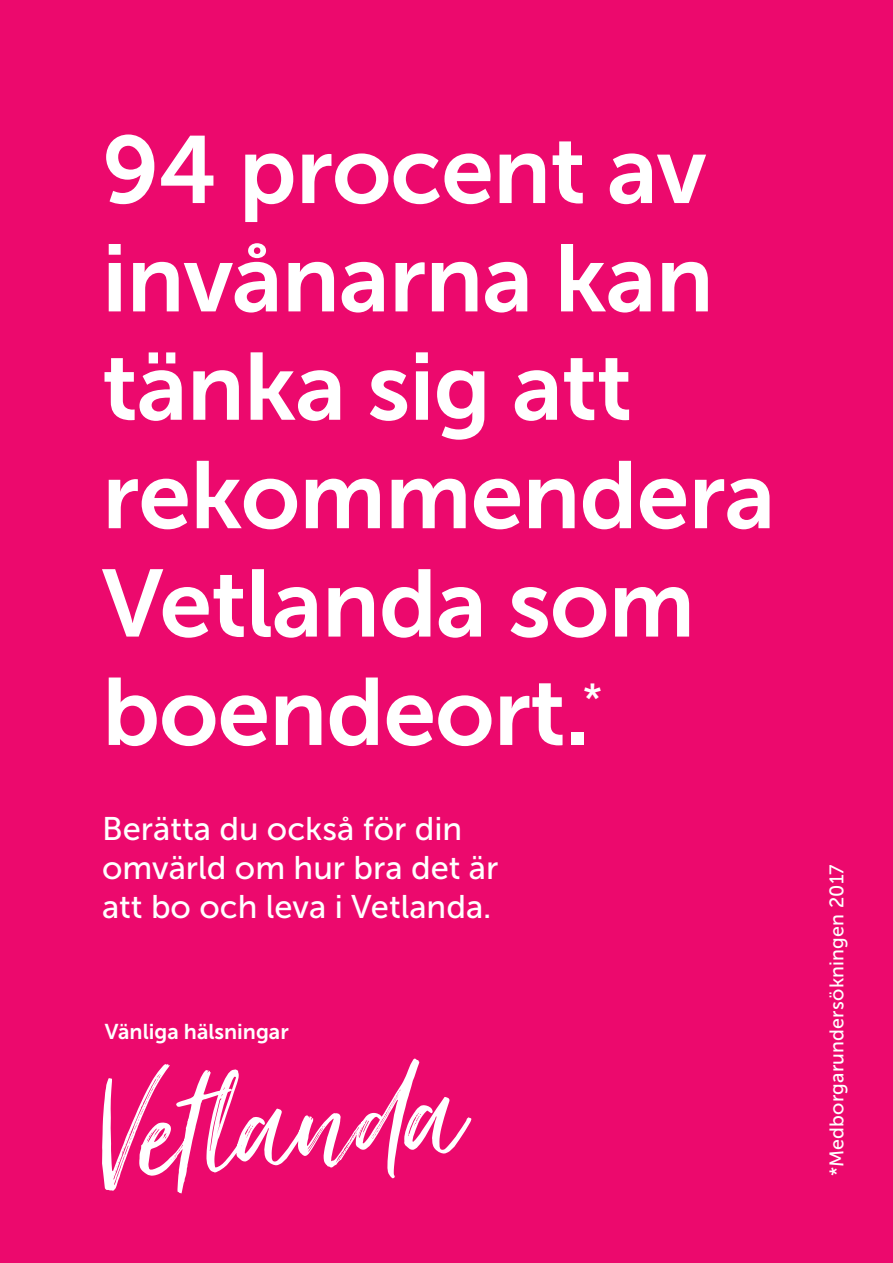
<style>
.page{position:relative;width:893px;height:1263px;background:#ec096d}
.page>*{position:absolute;margin:0;border:0;box-sizing:border-box;transform-origin:0 0}
.t1{font:94.95px/108.3px "Museo Sans 700";letter-spacing:-.01em;color:#fff}
.t2{font:41.85px "Museo Sans 500";color:#fff}
.t3{font:32.7px/39.2px "Museo Sans 500";color:#fff}
.t4{font:21.3px "Museo Sans 700";color:#fff}
.t5{font:19.65px "Museo Sans 500";letter-spacing:.01em;color:#fff}
</style>
<div class="page">
<svg style="left:102px;top:1058px;width:370px;height:136px"></svg>
<p class="t1" style="left:102px;top:116px;width:675px">94 procent av invånarna kan tänka sig att rekommendera<br>Vetlanda som boendeort.</p>
<p class="t2" style="left:583px;top:676px;width:21px">*</p>
<p class="t3" style="left:102px;top:809px;width:398px">Berätta du också för din omvärld om hur bra det är att bo och leva i Vetlanda.</p>
<p class="t4" style="left:105px;top:1020px;width:185px">Vänliga hälsningar</p>
<p class="t5" style="left:826px;top:1176px;width:314px;rotate:-90deg">*Medborgarundersökningen 2017</p>
</div>
